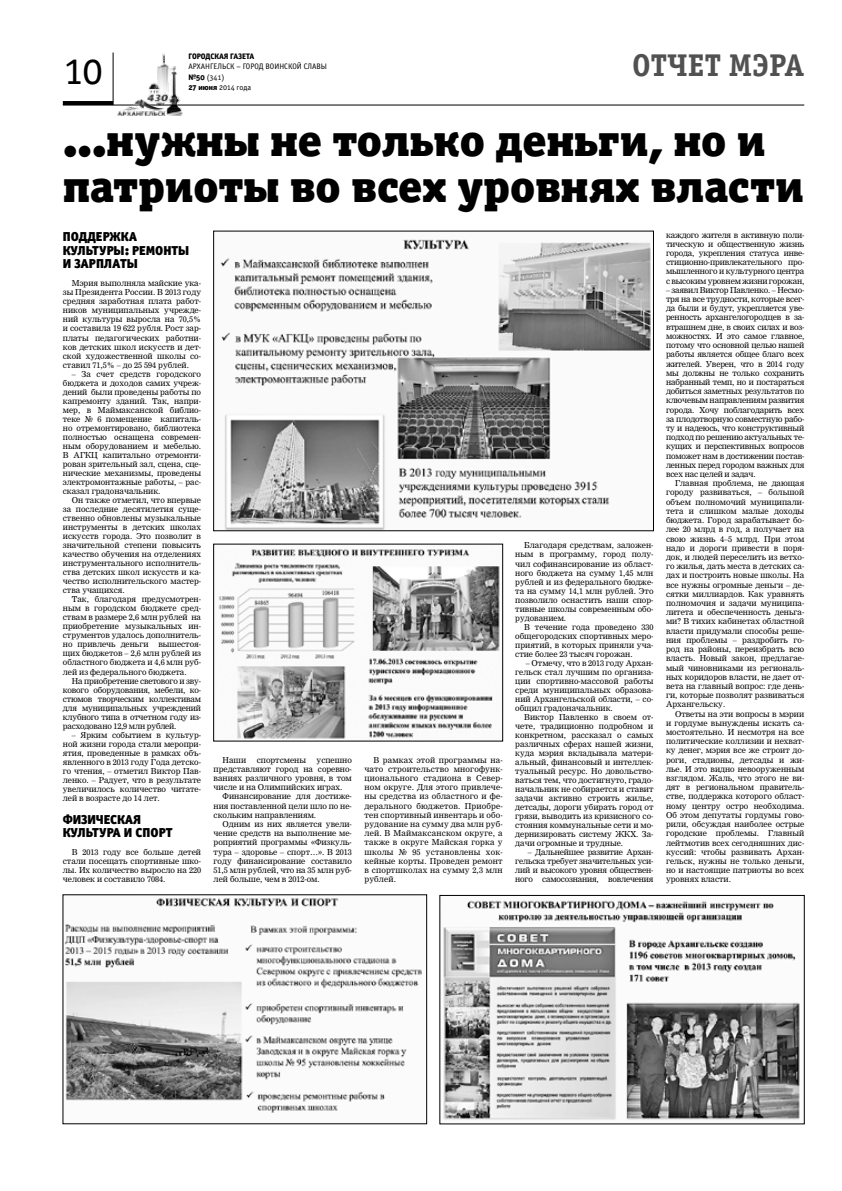
<style>
.page{position:relative;width:842px;height:1191px;background:#fff}
.page>*{position:absolute;margin:0;border:0;box-sizing:border-box;transform-origin:0 0}
.t1{font:46.1px/46.1px "Officina Serif Black OSC";color:#000}
.t2{font:42px "Officina Serif Book OSC";color:#000}
.t3{font:31.5px "Officina Serif Bold OSC";color:#515151}
.t4{font:13px/13.5px "Officina Sans Black C";color:#000}
.t5{font:8px/9.2px "Nimrod Cyr";color:#000;text-align:justify}
.t6{font:8px/10.5px "Officina Sans Book OSC";color:#000}
.t7{font:8px "Officina Sans Extra Bold OSC";color:#000}
.s1{font-family:"Officina Sans Extra Bold OSC"}
</style>
<div class="page">
<hr style="left:113px;top:52px;width:1px;height:53px;background:#000">
<hr style="left:63px;top:105px;width:741px;height:1px;background:#000">
<hr style="left:63px;top:101px;width:50px;height:4px;background:#000">
<img style="left:113px;top:53px;width:73px;height:62px">
<img style="left:218px;top:549px;width:282px;height:190px">
<div style="left:213px;top:544px;width:290px;height:197px;border:1px solid #000"></div>
<img style="left:65px;top:898px;width:357px;height:215px">
<img style="left:220px;top:239px;width:431px;height:290px">
<img style="left:443px;top:900px;width:357px;height:220px">
<div style="left:440px;top:895px;width:364px;height:229px;border:1px solid #000"></div>
<h2 class="t2" style="left:63px;top:47px;width:42px">10</h2>
<p class="t7" style="left:188px;top:51px;width:67px">Городская газета</p>
<p class="t6" style="left:188px;top:61px;width:63px">Архангельск – городво</p>
<p class="t6" style="left:274px;top:61px;width:44px">инской славы</p>
<p class="t6" style="left:188px;top:72px;width:64px"><span class="s1">№50</span> (341)<br><span class="s1">27 июня</span> 2014 года</p>
<h3 class="t3" style="left:632px;top:47px;width:174px">отчет мэра</h3>
<h1 class="t1" style="left:63px;top:117px;width:742px">...нужны не только деньги, но и патриоты во всех уровнях власти</h1>
<h3 class="t4" style="left:63px;top:230px;width:78px">Поддержка культуры: ремонт</h3>
<h3 class="t4" style="left:178px;top:243px;width:13px">ы</h3>
<h3 class="t4" style="left:63px;top:257px;width:21px">и зарплат</h3>
<h3 class="t4" style="left:127px;top:257px;width:13px">ы</h3>
<p class="t5" style="left:63px;top:279px;width:140px;text-indent:9px">Мэрия выполняла майские ука&shy;зы Президента России. В 2013 году средняя заработная плата работ&shy;ников муниципальных учрежде&shy;ний культуры выросла на 70,5% и составила 19 622 рубля. Рост зар&shy;платы педагогических работни&shy;ков детских школ искусств и дет&shy;ской художественной школы со&shy;ставил 71,5% – до 25 594 рублей.</p>
<p class="t5" style="left:63px;top:369px;width:140px;text-indent:9px">– За счет средств городского бюджета и доходов самих учреж&shy;дений были проведены работы по капремонту зданий. Так, напри&shy;мер, в Маймаксанской библио&shy;теке № 6 помещение капиталь&shy;но отремонтировано, библиотека полностью оснащена современ&shy;ным оборудованием и мебелью.<br>В АГКЦ капитально отремонти&shy;рован зрительный зал, сцена, сце&shy;нические механизмы, проведены электромонтажные работы, – рас&shy;сказал градоначальник.</p>
<p class="t5" style="left:63px;top:495px;width:140px;text-indent:9px">Он также отметил, что впервые за последние десятилетия суще&shy;ственно обновлены музыкальные инструменты в детских школах искусств города. Это позволит в значительной степени повысить качество обучения на отделениях инструментального исполнитель&shy;ства детских школ искусств и ка&shy;чество исполнительского мастер&shy;ства учащихся.</p>
<p class="t5" style="left:63px;top:595px;width:140px;text-indent:9px">Так, благодаря предусмотрен&shy;ным в городском бюджете сред&shy;ствам в размере 2,6 млн рублей на приобретение музыкальных ин&shy;струментов удалось дополнитель&shy;но привлечь деньги вышестоя&shy;щих бюджетов – 2,6 млн рублей из областного бюджета и 4,6 млн руб&shy;лей из федерального бюджета.</p>
<p class="t5" style="left:63px;top:676px;width:140px;text-indent:9px">На приобретение светового и зву&shy;кового оборудования, мебели, ко&shy;стюмов творческим коллективам для муниципальных учреждений клубного типа в отчетном году из&shy;расходовано 12,9 млн рублей.</p>
<p class="t5" style="left:63px;top:730px;width:140px;text-indent:9px">– Ярким событием в культур&shy;ной жизни города стали меропри&shy;ятия, проведенные в рамках объ&shy;явленного в 2013 году Года детско&shy;го чтения, – отметил Виктор Пав&shy;ленко. – Радует, что в результате увеличилось количество читате&shy;лей в возрасте до 14 лет.</p>
<h3 class="t4" style="left:63px;top:812px;width:19px">Физическа</h3>
<h3 class="t4" style="left:133px;top:812px;width:9px">я</h3>
<h3 class="t4" style="left:63px;top:826px;width:38px">кул ьтура</h3>
<h3 class="t4" style="left:124px;top:826px;width:20px">и спорт</h3>
<p class="t5" style="left:63px;top:847px;width:140px;text-indent:9px">В 2013 году все больше детей стали посещать спортивные шко&shy;лы. Их количество выросло на 220 человек и составило 7084.</p>
<p class="t5" style="left:223px;top:755px;width:25px">Наши</p>
<p class="t5" style="left:257px;top:755px;width:51px">спортсмены</p>
<p class="t5" style="left:214px;top:755px;width:140px;text-indent:103px">успешно представляют город на соревно&shy;ваниях различного уровня, в том числе и на Олимпийских играх.</p>
<p class="t5" style="left:214px;top:792px;width:140px;text-indent:9px">Финансирование для достиже&shy;ния поставленной цели шло по не&shy;скольким направлениям.</p>
<p class="t5" style="left:214px;top:819px;width:140px;text-indent:9px">Одним из них является увели&shy;чение средств на выполнение ме&shy;роприятий программы «Физкуль&shy;тура – здоровье – спорт…». В 2013 году финансирование составило 51,5 млн рублей, что на 35 млн руб&shy;лей больше, чем в 2012-ом.</p>
<p class="t5" style="left:364px;top:755px;width:140px;text-indent:9px">В рамках этой программы на&shy;чато строительство многофунк&shy;ционального стадиона в Север&shy;ном округе. Для этого привлече&shy;ны средства из областного и фе&shy;дерального бюджетов. Приобре&shy;тен спортивный инвентарь и обо&shy;рудование на сумму два млн руб&shy;лей. В Маймаксанском округе, а также в округе Майская горка у школы № 95 установлены хок&shy;кейные корты. Проведен ремонт в спортшколах на сумму 2,3 млн рублей.</p>
<p class="t5" style="left:515px;top:541px;width:140px;text-indent:9px">Благодаря средствам, заложен&shy;ным в программу, город полу&shy;чил софинансирование из област&shy;ного бюджета на сумму 1,45 млн рублей и из федерального бюдже&shy;та на сумму 14,1 млн рублей. Это позволило оснастить наши спор&shy;тивные школы современным обо&shy;рудованием.</p>
<p class="t5" style="left:515px;top:622px;width:140px;text-indent:9px">В течение года проведено 330 общегородских спортивных меро&shy;приятий, в которых приняли уча&shy;стие более 23 тысяч горожан.</p>
<p class="t5" style="left:515px;top:658px;width:140px;text-indent:11px">– Отмечу, что в 2013 году Архан&shy;гельск стал лучшим по организа&shy;ции спортивно-массовой работы среди муниципальных образова&shy;ний Архангельской области, – со&shy;общил градоначальник.</p>
<p class="t5" style="left:515px;top:712px;width:140px;text-indent:9px">Виктор Павленко в своем от&shy;чете, традиционно подробном и конкретном, рассказал о самых различных сферах нашей жизни, куда мэрия вкладывала матери&shy;альный, финансовый и интеллек&shy;туальный ресурс. Но довольство&shy;ваться тем, что достигнуто, градо&shy;начальник не собирается и ставит задачи активно строить жилье, детсады, дороги убирать город от грязи, выводить из кризисного со&shy;стояния коммунальные сети и мо&shy;дернизировать систему ЖКХ. За&shy;дачи огромные и трудные.</p>
<p class="t5" style="left:515px;top:848px;width:140px;text-indent:13px">– Дальнейшее развитие Архан&shy;гельска требует значительных уси&shy;лий и высокого уровня обществен&shy;ного самосознания, вовлечения</p>
<p class="t5" style="left:666px;top:230px;width:140px">каждого жителя в активную поли&shy;тическую и общественную жизнь города, укрепления статуса инве&shy;стиционно-привлекательного про&shy;мышленного и культурного центра с высоким уровнем жизни горожан,</p>
<p class="t5" style="left:666px;top:285px;width:140px">– заявил Виктор Павленко. – Несмо&shy;тря на все трудности, которые всег&shy;да были и будут, укрепляется уве&shy;ренность архангелогородцев в за&shy;втрашнем дне, в своих силах и воз&shy;можностях. И это самое главное, потому что основной целью нашей работы является общее благо всех жителей. Уверен, что в 2014 году мы должны не только сохранить набранный темп, но и постараться добиться заметных результатов по ключевым направлениям развития города. Хочу поблагодарить всех за плодотворную совместную рабо&shy;ту и надеюсь, что конструктивный подход по решению актуальных те&shy;кущих и перспективных вопросов поможет нам в достижении постав&shy;ленных перед городом важных для всех нас целей и задач.</p>
<p class="t5" style="left:666px;top:479px;width:140px;text-indent:9px">Главная проблема, не дающая городу развиваться, – большой объем полномочий муниципали&shy;тета и слишком малые доходы бюджета. Город зарабатывает бо&shy;лее 20 млрд в год, а получает на свою жизнь 4–5 млрд. При этом надо и дороги привести в поря&shy;док, и людей переселить из ветхо&shy;го жилья, дать места в детских са&shy;дах и построить новые школы. На все нужны огромные деньги – де&shy;сятки миллиардов. Как уравнять полномочия и задачи муниципа&shy;литета и обеспеченность деньга&shy;ми? В тихих кабинетах областной власти придумали способы реше&shy;ния проблемы – раздробить го&shy;род на районы, переизбрать всю власть. Новый закон, предлагае&shy;мый чиновниками из региональ&shy;ных коридоров власти, не дает от&shy;вета на главный вопрос: где день&shy;ги, которые позволят развиваться Архангельску.</p>
<p class="t5" style="left:666px;top:709px;width:140px;text-indent:9px">Ответы на эти вопросы в мэрии и гордуме вынуждены искать са&shy;мостоятельно. И несмотря на все политические коллизии и нехват&shy;ку денег, мэрия все же строит до&shy;роги, стадионы, детсады и жи&shy;лье. И это видно невооруженным взглядом. Жаль, что этого не ви&shy;дят в региональном правитель&shy;стве, поддержка которого област&shy;ному центру остро необходима.<br>Об этом депутаты гордумы гово&shy;рили, обсуждая наиболее острые городские проблемы. Главный лейтмотив всех сегодняшних дис&shy;куссий: чтобы развивать Архан&shy;гельск, нужны не только деньги, но и настоящие патриоты во всех уровнях власти.</p>
</div>
